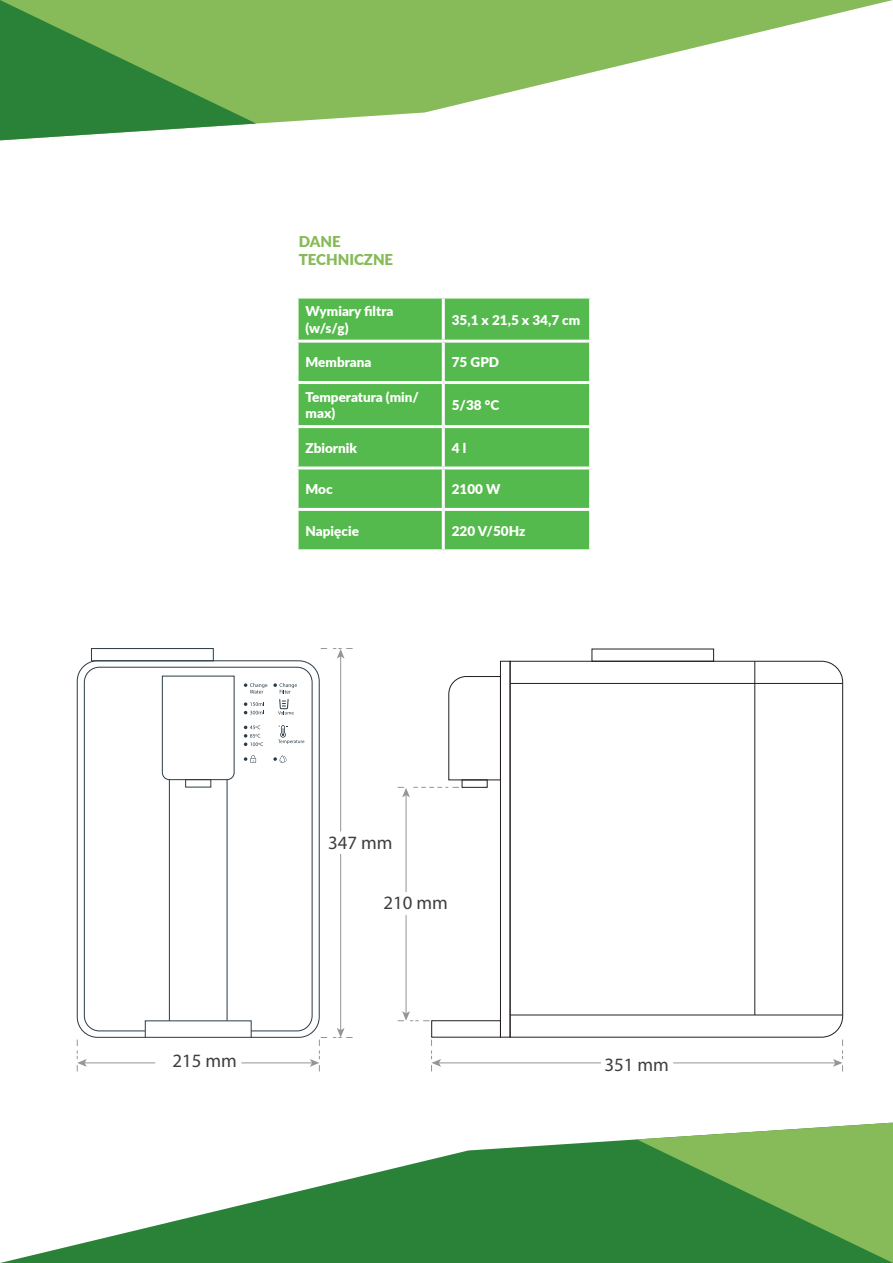
<style>
.page{position:relative;width:893px;height:1263px;background:#fff}
.page>*{position:absolute;margin:0;border:0;box-sizing:border-box;transform-origin:0 0}
.t1{font:18.9px "Myriad Pro";color:#3e3e3f}
.t2{font:900 15px "Lato";color:#87ba58}
.t3{font:900 13.5px/16.2px "Lato";color:#fff}
</style>
<div class="page">
<div style="left:299px;top:299px;width:290px;height:250px;background:#55ba4d"></div>
<hr style="left:442px;top:299px;width:3px;height:41px;background:#fff">
<hr style="left:296px;top:340px;width:147px;height:3px;background:#fff">
<hr style="left:443px;top:340px;width:149px;height:3px;background:#fff">
<hr style="left:442px;top:343px;width:3px;height:38px;background:#fff">
<hr style="left:296px;top:381px;width:147px;height:3px;background:#fff">
<hr style="left:443px;top:381px;width:149px;height:3px;background:#fff">
<hr style="left:442px;top:384px;width:3px;height:41px;background:#fff">
<hr style="left:296px;top:425px;width:147px;height:3px;background:#fff">
<hr style="left:443px;top:425px;width:149px;height:3px;background:#fff">
<hr style="left:442px;top:428px;width:3px;height:38px;background:#fff">
<hr style="left:296px;top:466px;width:147px;height:3px;background:#fff">
<hr style="left:296px;top:508px;width:147px;height:3px;background:#fff">
<hr style="left:443px;top:466px;width:149px;height:3px;background:#fff">
<hr style="left:442px;top:469px;width:3px;height:39px;background:#fff">
<hr style="left:443px;top:508px;width:149px;height:3px;background:#fff">
<hr style="left:442px;top:511px;width:3px;height:38px;background:#fff">
<svg style="left:256px;top:0;width:637px;height:124px;fill:#87ba58"></svg>
<svg style="left:0;top:0;width:256px;height:140px;background:#5da050"></svg>
<svg style="left:0;top:1139px;width:637px;height:124px;fill:#298238"></svg>
<svg style="left:637px;top:1123px;width:256px;height:140px;background:#63a453"></svg>
<hr style="left:340px;top:656px;width:1px;height:175px;background:#939598">
<svg style="left:333px;top:648px;width:19px;height:11px"></svg>
<hr style="left:340px;top:854px;width:1px;height:177px;background:#939598">
<svg style="left:333px;top:1028px;width:19px;height:10px"></svg>
<hr style="left:406px;top:795px;width:1px;height:97px;background:#939598">
<svg style="left:398px;top:787px;width:61px;height:10px"></svg>
<hr style="left:406px;top:915px;width:1px;height:99px;background:#939598">
<svg style="left:398px;top:1011px;width:31px;height:10px"></svg>
<hr style="left:84px;top:1063px;width:71px;height:1px;background:#939598">
<svg style="left:77px;top:1040px;width:10px;height:31px"></svg>
<hr style="left:438px;top:1063px;width:163px;height:1px;background:#939598">
<svg style="left:431px;top:1040px;width:10px;height:31px"></svg>
<hr style="left:673px;top:1063px;width:163px;height:1px;background:#939598">
<svg style="left:833px;top:1040px;width:10px;height:31px"></svg>
<hr style="left:242px;top:1063px;width:71px;height:1px;background:#939598">
<svg style="left:310px;top:1037px;width:17px;height:34px"></svg>
<div style="left:77px;top:661px;width:242px;height:376px;border:1px solid #2a3b46;border-radius:20px"></div>
<div style="left:84px;top:667px;width:228px;height:364px;border:1px solid #2a3b46;border-radius:15px"></div>
<div style="left:145px;top:1021px;width:106px;height:16px;background:#fff"></div>
<svg style="left:162px;top:676px;width:72px;height:104px"></svg>
<div style="left:185px;top:779px;width:26px;height:8px;border:1px solid #2a3b46"></div>
<hr style="left:169px;top:780px;width:1px;height:241px;background:#2a3b46">
<hr style="left:227px;top:780px;width:1px;height:241px;background:#2a3b46">
<svg style="left:244px;top:683px;width:23px;height:11px"></svg>
<svg style="left:244px;top:702px;width:20px;height:12px"></svg>
<svg style="left:244px;top:725px;width:19px;height:21px"></svg>
<svg style="left:273px;top:683px;width:24px;height:31px"></svg>
<svg style="left:278px;top:725px;width:26px;height:19px"></svg>
<svg style="left:244px;top:755px;width:12px;height:8px"></svg>
<svg style="left:273px;top:755px;width:14px;height:8px"></svg>
<div style="left:91px;top:648px;width:122px;height:13px;border:1px solid #2a3b46"></div>
<div style="left:431px;top:1020px;width:70px;height:17px;border:1px solid #231f20"></div>
<svg style="left:510px;top:661px;width:333px;height:376px"></svg>
<div style="left:500px;top:661px;width:10px;height:376px;border:1px solid #231f20"></div>
<svg style="left:448px;top:676px;width:53px;height:104px"></svg>
<hr style="left:510px;top:683px;width:333px;height:1px;background:#231f20">
<hr style="left:510px;top:1015px;width:333px;height:1px;background:#231f20">
<hr style="left:754px;top:661px;width:1px;height:354px;background:#231f20">
<p class="t2" style="left:299px;top:230px;width:43px">DANE</p>
<p class="t2" style="left:299px;top:248px;width:96px">TECHNICZNE</p>
<p class="t3" style="left:306px;top:303px;width:89px">Wymiary filtra (w/s/g)</p>
<p class="t3" style="left:452px;top:311px;width:130px">35,1 x 21,5 x 34,7 cm</p>
<p class="t3" style="left:306px;top:354px;width:68px">Membrana</p>
<p class="t3" style="left:452px;top:354px;width:49px">75 GPD</p>
<p class="t3" style="left:306px;top:388px;width:115px">Temperatura (min/ max)</p>
<p class="t3" style="left:452px;top:396px;width:49px">5/38 °C</p>
<p class="t3" style="left:306px;top:439px;width:53px">Zbiornik</p>
<p class="t3" style="left:452px;top:439px;width:16px">4 l</p>
<p class="t3" style="left:306px;top:480px;width:29px">Moc</p>
<p class="t3" style="left:452px;top:480px;width:50px">2100 W</p>
<p class="t3" style="left:306px;top:522px;width:55px">Napięcie</p>
<p class="t3" style="left:452px;top:522px;width:75px">220 V/50Hz</p>
<p class="t1" style="left:328px;top:831px;width:66px">347 mm</p>
<p class="t1" style="left:383px;top:891px;width:66px">210 mm</p>
<p class="t1" style="left:172px;top:1049px;width:66px">215 mm</p>
<p class="t1" style="left:604px;top:1052px;width:66px">351 mm</p>
</div>
